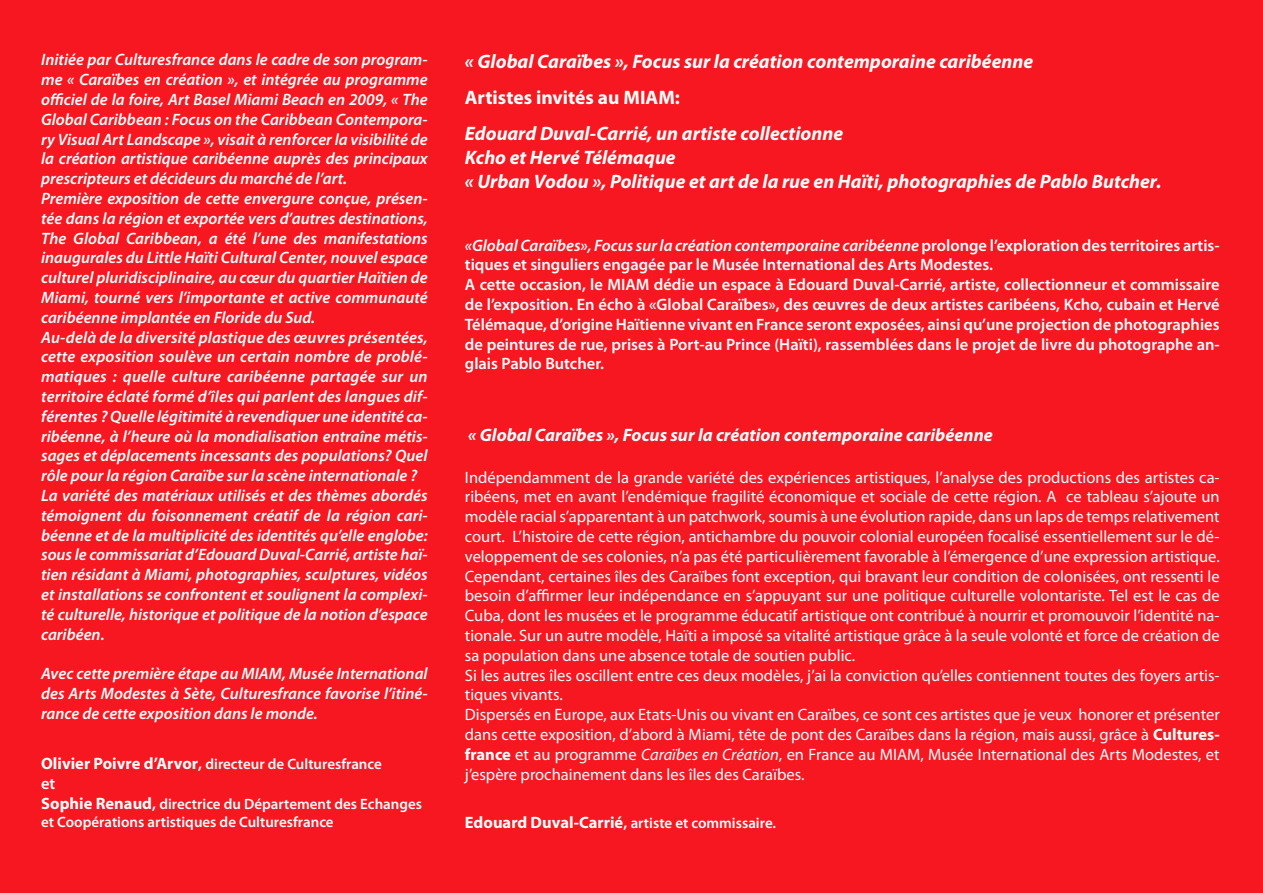
<style>
.page{position:relative;width:1263px;height:893px;background:#f61721}
.page>*{position:absolute;margin:0;border:0;box-sizing:border-box;transform-origin:0 0}
.t1{font:italic 700 19.5px "Myriad Pro";color:#fff}
.t2{font:700 19.5px "Myriad Pro";color:#fff}
.t3{font:italic 700 18px "Myriad Pro";color:#fff}
.t4{font:italic 600 16.5px/19.8px "Myriad Pro";color:#fff;text-align:justify}
.t5{font:16.5px/19.8px "Myriad Pro";color:#fff;text-align:justify}
.t6{font:600 16.5px/19.8px "Myriad Pro";color:#fff}
.t7{font:600 15px/18px "Myriad Pro";color:#fff}
.s1{font-weight:700;font-size:16.5px}
.s2{font-size:16.5px}
.s3{font-style:italic}
.s4{font-weight:700}
</style>
<div class="page">
<p class="t4" style="left:41px;top:50px;width:388px">Initiée par Culturesfrance dans le cadre de son program&shy;me « Caraïbes en création », et intégrée au programme officiel de la foire, Art Basel Miami Beach en 2009, « The Global Caribbean : Focus on the Caribbean Contempora&shy;ry Visual Art Landscape », visait à renforcer la visibilité de la création artistique caribéenne auprès des principaux prescripteurs et décideurs du marché de l’art.</p>
<p class="t4" style="left:41px;top:189px;width:388px">Première exposition de cette envergure conçue, présen&shy;tée dans la région et exportée vers d’autres destinations, The Global Caribbean, a été l’une des manifestations inaugurales du Little Haïti Cultural Center, nouvel espace culturel pluridisciplinaire, au cœur du quartier Haïtien de Miami, tourné vers l’importante et active communauté caribéenne implantée en Floride du Sud.</p>
<p class="t4" style="left:41px;top:327px;width:388px">Au-delà de la diversité plastique des œuvres présentées, cette exposition soulève un certain nombre de problé&shy;matiques : quelle culture caribéenne partagée sur un territoire éclaté formé d’îles qui parlent des langues dif&shy;férentes ? Quelle légitimité à revendiquer une identité ca&shy;ribéenne, à l’heure où la mondialisation entraîne métis&shy;sages et déplacements incessants des populations? Quel rôle pour la région Caraïbe sur la scène internationale ?</p>
<p class="t4" style="left:41px;top:486px;width:388px">La variété des matériaux utilisés et des thèmes abordés témoignent du foisonnement créatif de la région cari&shy;béenne et de la multiplicité des identités qu’elle englobe: sous le commissariat d’Edouard Duval-Carrié, artiste haï&shy;tien résidant à Miami, photographies, sculptures, vidéos et installations se confrontent et soulignent la complexi&shy;té culturelle, historique et politique de la notion d’espace caribéen.</p>
<p class="t4" style="left:41px;top:664px;width:388px">Avec cette première étape au MIAM, Musée International des Arts Modestes à Sète, Culturesfrance favorise l’itiné&shy;rance de cette exposition dans le monde.</p>
<p class="t7" style="left:41px;top:755px;width:342px"><span class="s1">Olivier Poivre d’Arvor</span><span class="s2">,</span> directeur de Culturesfrance</p>
<p class="t6" style="left:41px;top:774px;width:16px">et</p>
<p class="t7" style="left:41px;top:795px;width:382px"><span class="s1">Sophie Renaud</span><span class="s2">,</span> directrice du Département des Echanges et Coopérations artistiques de Culturesfrance</p>
<p class="t1" style="left:465px;top:50px;width:570px">« Global Caraïbes », Focus sur la création contemporaine caribéenne</p>
<p class="t2" style="left:465px;top:86px;width:217px">Artistes invités au MIAM:</p>
<p class="t1" style="left:465px;top:122px;width:380px">Edouard Duval-Carrié, un artiste collectionne</p>
<p class="t1" style="left:465px;top:146px;width:212px">Kcho et Hervé Télémaque</p>
<p class="t1" style="left:465px;top:170px;width:698px">« Urban Vodou », Politique et art de la rue en Haïti, photographies de Pablo Butcher.</p>
<p class="t6" style="left:465px;top:235px;width:756px"><span class="s3">«Global Caraïbes», Focus sur la création contemporaine caribéenne</span> prolonge l’exploration des territoires artis&shy;tiques et singuliers engagée par le Musée International des Arts Modestes.</p>
<p class="t6" style="left:465px;top:275px;width:756px;text-align:justify">A cette occasion, le MIAM dédie un espace à Edouard Duval-Carrié, artiste, collectionneur et commissaire de l’exposition. En écho à «Global Caraïbes», des œuvres de deux artistes caribéens, Kcho, cubain et Hervé Télémaque, d’origine Haïtienne vivant en France seront exposées, ainsi qu’une projection de photographies de peintures de rue, prises à Port-au Prince (Haïti), rassemblées dans le projet de livre du photographe an&shy;glais Pablo Butcher.</p>
<p class="t3" style="left:468px;top:425px;width:526px">« Global Caraïbes », Focus sur la création contemporaine caribéenne</p>
<p class="t5" style="left:465px;top:467px;width:756px">Indépendamment de la grande variété des expériences artistiques, l’analyse des productions des artistes ca&shy;ribéens, met en avant l’endémique fragilité économique et sociale de cette région. A ce tableau s’ajoute un modèle racial s’apparentant à un patchwork, soumis à une évolution rapide, dans un laps de temps relativement court. L’histoire de cette région, antichambre du pouvoir colonial européen focalisé essentiellement sur le dé&shy;veloppement de ses colonies, n’a pas été particulièrement favorable à l’émergence d’une expression artistique.<br>Cependant, certaines îles des Caraïbes font exception, qui bravant leur condition de colonisées, ont ressenti le besoin d’affirmer leur indépendance en s’appuyant sur une politique culturelle volontariste. Tel est le cas de Cuba, dont les musées et le programme éducatif artistique ont contribué à nourrir et promouvoir l’identité na&shy;tionale. Sur un autre modèle, Haïti a imposé sa vitalité artistique grâce à la seule volonté et force de création de sa population dans une absence totale de soutien public.</p>
<p class="t5" style="left:465px;top:665px;width:756px">Si les autres îles oscillent entre ces deux modèles, j’ai la conviction qu’elles contiennent toutes des foyers artis&shy;tiques vivants.</p>
<p class="t5" style="left:465px;top:705px;width:756px">Dispersés en Europe, aux Etats-Unis ou vivant en Caraïbes, ce sont ces artistes que je veux honorer et présenter dans cette exposition, d’abord à Miami, tête de pont des Caraïbes dans la région, mais aussi, grâce à <span class="s4">Cultures&shy;france</span> et au programme <span class="s3">Caraïbes en Création</span>, en France au MIAM, Musée International des Arts Modestes, et j’espère prochainement dans les îles des Caraïbes.</p>
<p class="t7" style="left:465px;top:814px;width:313px"><span class="s1">Edouard Duval-Carrié</span><span class="s2">,</span> artiste et commissaire.</p>
</div>
